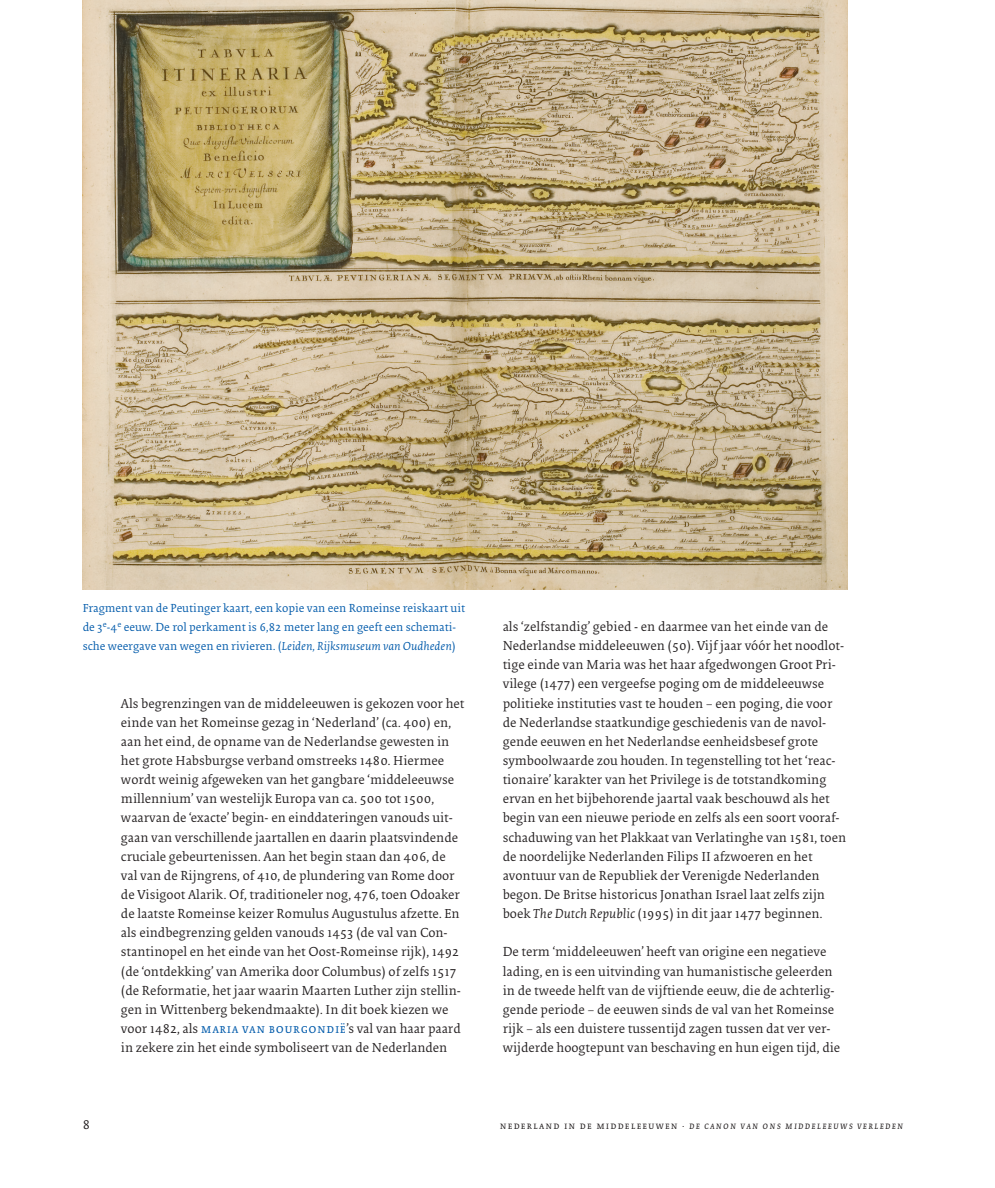
<style>
.page{position:relative;width:995px;height:1188px;background:#fff}
.page>*{position:absolute;margin:0;border:0;box-sizing:border-box;transform-origin:0 0}
.Normal_ME{font:13.5px/19.2px "Collis Roman Txt";color:#231f20}
.Normaal{font:13.5px "Collis Roman Txt";color:#231f20}
.t1{font:12px/19.2px "Collis Roman Txt";color:#015aaa}
.Normaal-2{font:10.5px "Collis Italic Exp";letter-spacing:.1em;color:#231f20}
.s1{font-family:"Collis Italic Txt"}
.s2{font-family:"Collis Roman Exp";color:#015aaa}
.s3{font-family:"Collis Roman Exp"}
</style>
<div class="page">
<img style="left:83px;top:0;width:765px;height:589px">
<p class="t1" style="left:83px;top:598px;width:384px">Fragment van de Peutinger kaart, een kopie van een Romeinse reiskaart uit de 3<sup>e</sup>-4<sup>e</sup> eeuw. De rol perkament is 6,82 meter lang en geeft een schemati&shy;sche weergave van wegen en rivieren. (<span class="s1">Leiden, Rijksmuseum van Oudheden</span>)</p>
<p class="Normal_ME" style="left:121px;top:694px;width:345px">Als begrenzingen van de middeleeuwen is gekozen voor het einde van het Romeinse gezag in ‘Nederland’ (ca. 400) en, aan het eind, de opname van de Nederlandse gewesten in het grote Habsburgse verband omstreeks 1480. Hiermee wordt weinig afgeweken van het gangbare ‘middeleeuwse millennium’ van westelijk Europa van ca. 500 tot 1500, waarvan de ‘exacte’ begin- en einddateringen vanouds uit&shy;gaan van verschillende jaartallen en daarin plaatsvindende cruciale gebeurtenissen. Aan het begin staan dan 406, de val van de Rijngrens, of 410, de plundering van Rome door de Visigoot Alarik. Of, traditioneler nog, 476, toen Odoaker de laatste Romeinse keizer Romulus Augustulus afzette. En als eindbegrenzing gelden vanouds 1453 (de val van Con&shy;stantinopel en het einde van het Oost-Romeinse rijk), 1492 (de ‘ontdekking’ van Amerika door Columbus) of zelfs 1517 (de Reformatie, het jaar waarin Maarten Luther zijn stellin&shy;gen in Wittenberg bekendmaakte). In dit boek kiezen we voor 1482, als <span class="s2">maria van bourgondië</span>’s val van haar paard in zekere zin het einde symboliseert van de Nederlanden</p>
<p class="Normal_ME" style="left:503px;top:617px;width:345px">als ‘zelfstandig’ gebied - en daarmee van het einde van de Nederlandse middeleeuwen (50). Vijf jaar vóór het noodlot&shy;tige einde van Maria was het haar afgedwongen Groot Pri&shy;vilege (1477) een vergeefse poging om de middeleeuwse politieke instituties vast te houden – een poging, die voor de Nederlandse staatkundige geschiedenis van de navol&shy;gende eeuwen en het Nederlandse eenheidsbesef grote symboolwaarde zou houden. In tegenstelling tot het ‘reac&shy;tionaire’ karakter van het Privilege is de totstandkoming ervan en het bijbehorende jaartal vaak beschouwd als het begin van een nieuwe periode en zelfs als een soort vooraf&shy;schaduwing van het Plakkaat van Verlatinghe van 1581, toen de noordelijke Nederlanden Filips II afzwoeren en het avontuur van de Republiek der Verenigde Nederlanden begon. De Britse historicus Jonathan Israel laat zelfs zijn boek <span class="s1">The Dutch Republic</span> (1995) in dit jaar 1477 beginnen.</p>
<p class="Normal_ME" style="left:503px;top:942px;width:339px">De term ‘middeleeuwen’ heeft van origine een negatieve lading, en is een uitvinding van humanistische geleerden in de tweede helft van de vijftiende eeuw, die de achterlig&shy;gende periode – de eeuwen sinds de val van het Romeinse rijk – als een duistere tussentijd zagen tussen dat ver ver&shy;wijderde hoogtepunt van beschaving en hun eigen tijd, die</p>
<p class="Normaal" style="left:83px;top:1117px;width:9px">8</p>
<p class="Normaal-2" style="left:500px;top:1119px;width:405px"><span class="s3">nederland in de middeleeuwen •</span> de canon van ons middeleeuws verleden</p>
</div>
